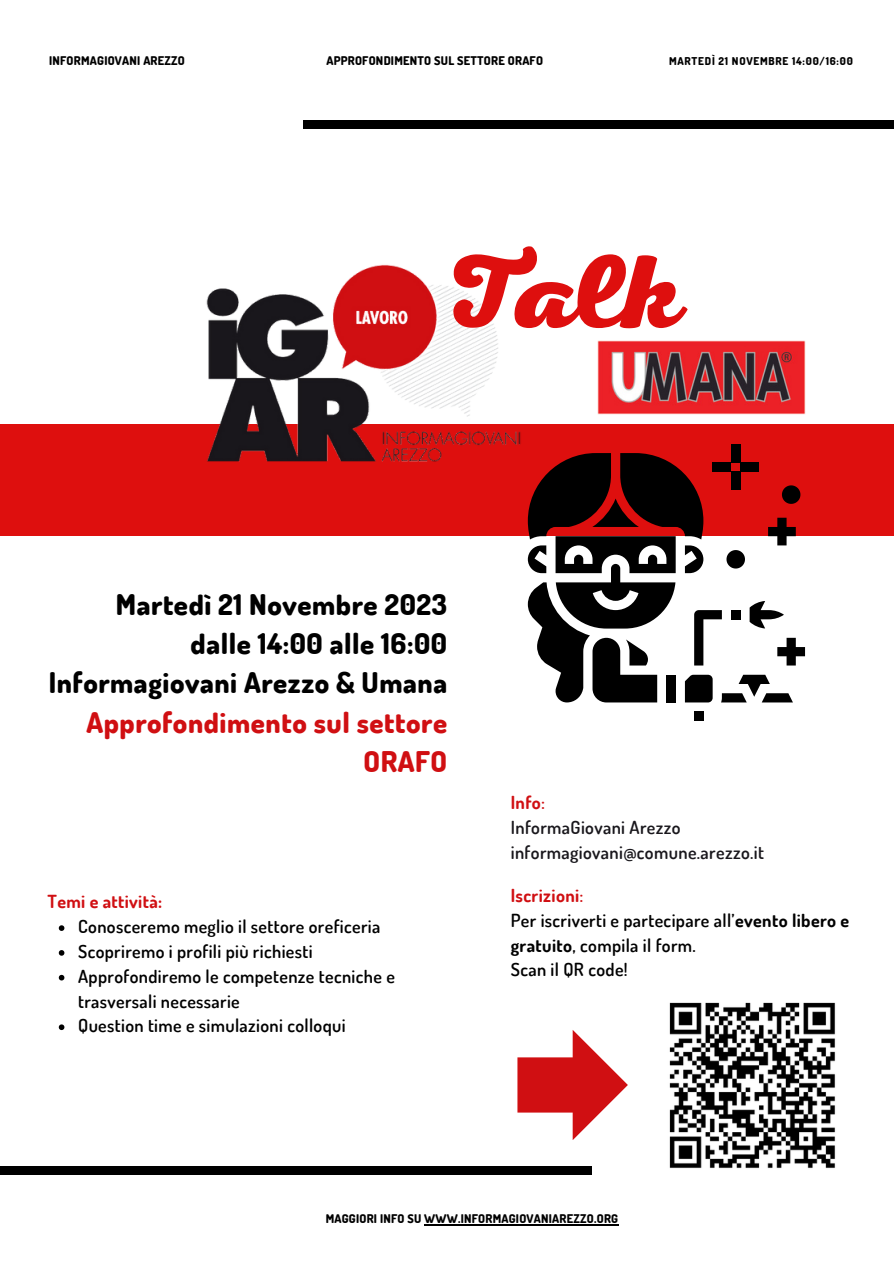
<style>
.page{position:relative;width:894px;height:1264px;background:#fff}
.page>*{position:absolute;margin:0;border:0;box-sizing:border-box;transform-origin:0 0}
.t1{font:104.1px "RTL Adam Script Heavy";color:#de0f0e}
.t2{font:800 28.5px "Dosis";letter-spacing:.02em;color:#000}
.t3{font:800 28.5px "Dosis";letter-spacing:.02em;color:#d00f12}
.t4{font:600 18px/24.8px "Dosis";letter-spacing:.02em;color:#000}
.t5{font:600 18px "Dosis";letter-spacing:.02em;color:#19171c}
.t6{font:700 18px "Dosis";letter-spacing:.02em;color:#d00f12}
.t7{font:800 12px "Dosis";letter-spacing:.02em;color:#000}
.t8{font:800 10.8px "Dosis";letter-spacing:.07em;color:#000}
.s1{font-weight:600}
.s2{font-weight:700}
</style>
<div class="page">
<div style="left:0;top:424px;width:893px;height:111px;background:#de0f0e"></div>
<div style="left:0;top:1166px;width:591px;height:8px;background:#000"></div>
<div style="left:303px;top:120px;width:590px;height:8px;background:#000"></div>
<img style="left:206px;top:264px;width:315px;height:198px">
<div style="left:694px;top:711px;width:9px;height:10px;background:#000"></div>
<svg style="left:527px;top:453px;width:277px;height:249px"></svg>
<div style="left:731px;top:444px;width:9px;height:18px;background:#000"></div>
<div style="left:740px;top:462px;width:18px;height:9px;background:#000"></div>
<div style="left:731px;top:471px;width:9px;height:19px;background:#000"></div>
<div style="left:712px;top:462px;width:19px;height:9px;background:#000"></div>
<img style="left:597px;top:341px;width:207px;height:73px">
<img style="left:669px;top:1002px;width:167px;height:167px">
<svg style="left:517px;top:1030px;width:110px;height:110px"></svg>
<svg style="left:59px;top:925px;width:5px;height:5px"></svg>
<svg style="left:59px;top:950px;width:5px;height:5px"></svg>
<svg style="left:59px;top:974px;width:5px;height:6px"></svg>
<svg style="left:59px;top:1024px;width:5px;height:6px"></svg>
<hr style="left:424px;top:1223px;width:194px;height:1px;background:#000">
<p class="t7" style="left:49px;top:52px;width:137px">INFORMAGIOVANI AREZZO</p>
<p class="t8" style="left:668px;top:54px;width:185px">MARTEDÌ 21 NOVEMBRE 14:00/16:00</p>
<p class="t7" style="left:326px;top:52px;width:218px">APPROFONDIMENTO SUL SETTORE ORAFO</p>
<p class="t1" style="left:442px;top:233px;width:240px">Talk</p>
<p class="t2" style="left:116px;top:585px;width:332px">Martedì 21 Novembre 2023</p>
<p class="t2" style="left:190px;top:624px;width:258px">dalle 14:00 alle 16:00</p>
<p class="t2" style="left:49px;top:664px;width:400px">Informagiovani Arezzo &amp; Umana</p>
<p class="t3" style="left:86px;top:703px;width:362px">Approfondimento sul settore</p>
<p class="t3" style="left:363px;top:743px;width:85px">ORAFO</p>
<p class="t6" style="left:47px;top:889px;width:116px">Temi e attività:</p>
<p class="t4" style="left:78px;top:913px;width:304px">Conosceremo meglio il settore oreficeria</p>
<p class="t4" style="left:78px;top:938px;width:236px">Scopriremo i profili più richiesti</p>
<p class="t4" style="left:78px;top:963px;width:318px">Approfondiremo le competenze tecniche e trasversali necessarie</p>
<p class="t4" style="left:78px;top:1012px;width:269px">Question time e simulazioni colloqui</p>
<p class="t6" style="left:510px;top:790px;width:36px">Info<span class="s1">:</span></p>
<p class="t5" style="left:510px;top:815px;width:171px">InformaGiovani Arezzo</p>
<p class="t5" style="left:510px;top:840px;width:255px">informagiovani@comune.arezzo.it</p>
<p class="t6" style="left:510px;top:883px;width:74px">Iscrizioni<span class="s1">:</span></p>
<p class="t4" style="left:510px;top:907px;width:340px">Per iscriverti e partecipare all’<span class="s2">evento libero e gratuito</span>, compila il form.</p>
<p class="t4" style="left:510px;top:956px;width:118px">Scan il QR code!</p>
<p class="t7" style="left:325px;top:1210px;width:294px">MAGGIORI INFO SU WWW.INFORMAGIOVANIAREZZO.ORG</p>
</div>
